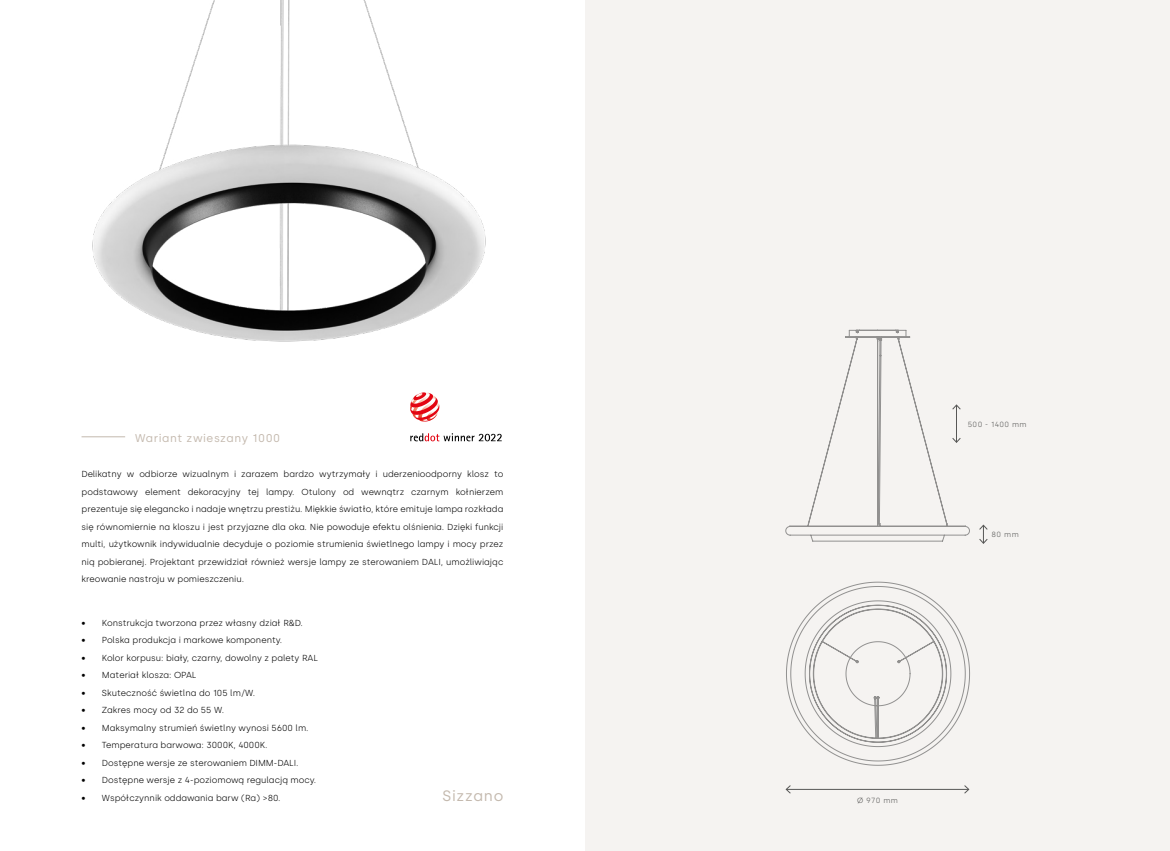
<style>
.page{position:relative;width:1170px;height:851px;background:#fff}
.page>*{position:absolute;margin:0;border:0;box-sizing:border-box;transform-origin:0 0}
.t1{font:15px "Silka";letter-spacing:.05em;color:#c4b9ae}
.t2{font:11.25px "Silka";letter-spacing:.05em;color:#c4b9ae}
.t3{font:300 8.75px/17.5px "Silka";color:#000;text-align:justify}
.t4{font:300 7.5px "Silka";letter-spacing:.05em;color:#575756}
</style>
<div class="page">
<div style="left:585px;top:0;width:584px;height:850px;background:#f5f3f1"></div>
<img style="left:92px;top:0;width:394px;height:342px">
<hr style="left:81px;top:436px;width:44px;height:1px;background:#c4b9ae">
<hr style="left:786px;top:789px;width:182px;height:1px;background:#575756">
<svg style="left:963px;top:785px;width:6px;height:8px"></svg>
<svg style="left:785px;top:785px;width:6px;height:8px"></svg>
<svg style="left:785px;top:329px;width:184px;height:213px"></svg>
<svg style="left:786px;top:581px;width:184px;height:185px"></svg>
<svg style="left:979px;top:524px;width:8px;height:20px"></svg>
<hr style="left:956px;top:405px;width:1px;height:37px;background:#575756">
<svg style="left:951px;top:404px;width:9px;height:6px"></svg>
<svg style="left:951px;top:437px;width:9px;height:6px"></svg>
<svg style="left:410px;top:392px;width:29px;height:29px"></svg>
<svg style="left:410px;top:433px;width:91px;height:8px"></svg>
<p class="t2" style="left:135px;top:431px;width:146px">Wariant zwieszany 1000</p>
<p class="t3" style="left:81px;top:465px;width:423px">Delikatny w odbiorze wizualnym i zarazem bardzo wytrzymały i uderzenioodporny klosz to podstawowy element dekoracyjny tej lampy. Otulony od wewnątrz czarnym kołnierzem prezentuje się elegancko i nadaje wnętrzu prestiżu. Miękkie światło, które emituje lampa rozkłada się równomiernie na kloszu i jest przyjazne dla oka. Nie powoduje efektu olśnienia. Dzięki funkcji multi, użytkownik indywidualnie decyduje o poziomie strumienia świetlnego lampy i mocy przez nią pobieranej. Projektant przewidział również wersje lampy ze sterowaniem DALI, umożliwiając kreowanie nastroju w pomieszczeniu.</p>
<p class="t3" style="left:81px;top:614px;width:223px">• Konstrukcja tworzona przez własny dział R&amp;D.</p>
<p class="t3" style="left:81px;top:631px;width:202px">• Polska produkcja i markowe komponenty.</p>
<p class="t3" style="left:81px;top:649px;width:238px">• Kolor korpusu: biały, czarny, dowolny z palety RAL</p>
<p class="t3" style="left:81px;top:666px;width:116px">• Materiał klosza: OPAL</p>
<p class="t3" style="left:81px;top:684px;width:175px">• Skuteczność świetlna do 105 lm/W.</p>
<p class="t3" style="left:81px;top:701px;width:144px">• Zakres mocy od 32 do 55 W.</p>
<p class="t3" style="left:81px;top:719px;width:229px">• Maksymalny strumień świetlny wynosi 5600 lm.</p>
<p class="t3" style="left:81px;top:736px;width:187px">• Temperatura barwowa: 3000K, 4000K.</p>
<p class="t3" style="left:81px;top:754px;width:219px">• Dostępne wersje ze sterowaniem DIMM-DALI.</p>
<p class="t3" style="left:81px;top:771px;width:236px">• Dostępne wersje z 4-poziomową regulacją mocy.</p>
<p class="t3" style="left:81px;top:789px;width:200px">• Współczynnik oddawania barw (Ra) &gt;80.</p>
<h1 class="t1" style="left:442px;top:786px;width:62px">Sizzano</h1>
<p class="t4" style="left:967px;top:419px;width:60px">500 - 1400 mm</p>
<p class="t4" style="left:991px;top:530px;width:29px">80 mm</p>
<p class="t4" style="left:857px;top:795px;width:42px">Ø 970 mm</p>
</div>
